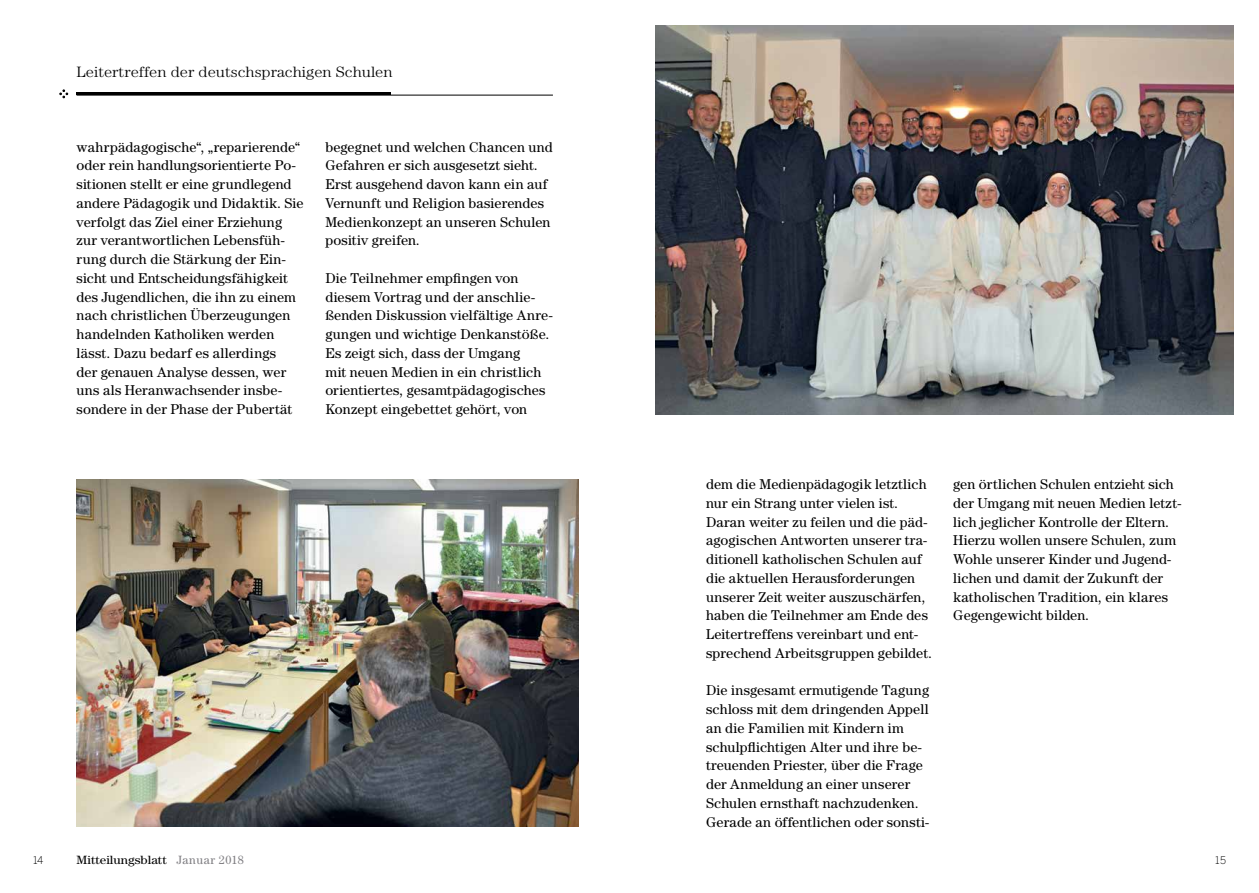
<style>
.page{position:relative;width:1259px;height:893px;background:#fff}
.page>*{position:absolute;margin:0;border:0;box-sizing:border-box;transform-origin:0 0}
.t1{font:300 15px "Century Std";color:#000;scale:1.09 1}
.t2{font:14.25px/18.8px "Century Std";letter-spacing:.005em;color:#000}
.t3{font:12px "Century Std";color:#000;scale:1.09 1}
.t4{font:300 10.5px "Benton Sans";color:#000}
.s1{color:#807f83}
</style>
<div class="page">
<svg style="left:60px;top:90px;width:8px;height:8px"></svg>
<hr style="left:77px;top:95px;width:476px;height:1px;background:#000">
<img style="left:655px;top:26px;width:578px;height:389px">
<img style="left:77px;top:479px;width:501px;height:348px">
<hr style="left:77px;top:93px;width:314px;height:2px;background:#000">
<p class="t1" style="left:77px;top:63px;width:291px">Leitertreffen der deutschsprachigen Schulen</p>
<p class="t2" style="left:77px;top:137px;width:228px">wahrpädagogische“, „reparierende“ oder rein handlungsorientierte Po&shy;sitionen stellt er eine grundlegend andere Pädagogik und Didaktik. Sie verfolgt das Ziel einer Erziehung zur verantwortlichen Lebensfüh&shy;rung durch die Stärkung der Ein&shy;sicht und Entscheidungsfähigkeit des Jugendlichen, die ihn zu einem nach christlichen Überzeugungen handelnden Katholiken werden lässt. Dazu bedarf es allerdings<br>der genauen Analyse dessen, wer uns als Heranwachsender insbe&shy;sondere in der Phase der Pubertät</p>
<p class="t2" style="left:325px;top:137px;width:229px">begegnet und welchen Chancen und<br>Gefahren er sich ausgesetzt sieht.<br>Erst ausgehend davon kann ein auf<br>Vernunft und Religion basierendes<br>Medienkonzept an unseren Schulen positiv greifen.</p>
<p class="t2" style="left:325px;top:268px;width:229px">Die Teilnehmer empfingen von diesem Vortrag und der anschlie&shy;ßenden Diskussion vielfältige Anre&shy;gungen und wichtige Denkanstöße.<br>Es zeigt sich, dass der Umgang<br>mit neuen Medien in ein christlich orientiertes, gesamtpädagogisches Konzept eingebettet gehört, von</p>
<p class="t2" style="left:706px;top:475px;width:228px">dem die Medienpädagogik letztlich nur ein Strang unter vielen ist.<br>Daran weiter zu feilen und die päd&shy;agogischen Antworten unserer tra&shy;ditionell katholischen Schulen auf die aktuellen Herausforderungen unserer Zeit weiter auszuschärfen, haben die Teilnehmer am Ende des Leitertreffens vereinbart und ent&shy;sprechend Arbeitsgruppen gebildet.</p>
<p class="t2" style="left:706px;top:681px;width:225px">Die insgesamt ermutigende Tagung schloss mit dem dringenden Appell an die Familien mit Kindern im schulpflichtigen Alter und ihre be&shy;treuenden Priester, über die Frage der Anmeldung an einer unserer Schulen ernsthaft nachzudenken.<br>Gerade an öffentlichen oder sonsti-</p>
<p class="t2" style="left:953px;top:475px;width:230px">gen örtlichen Schulen entzieht sich der Umgang mit neuen Medien letzt&shy;lich jeglicher Kontrolle der Eltern.<br>Hierzu wollen unsere Schulen, zum Wohle unserer Kinder und Jugend&shy;lichen und damit der Zukunft der katholischen Tradition, ein klares Gegengewicht bilden.</p>
<p class="t4" style="left:33px;top:854px;width:12px">14</p>
<p class="t3" style="left:77px;top:853px;width:155px">Mitteilungsblatt <span class="s1">Januar 2018</span></p>
<p class="t4" style="left:1215px;top:854px;width:12px">15</p>
</div>
